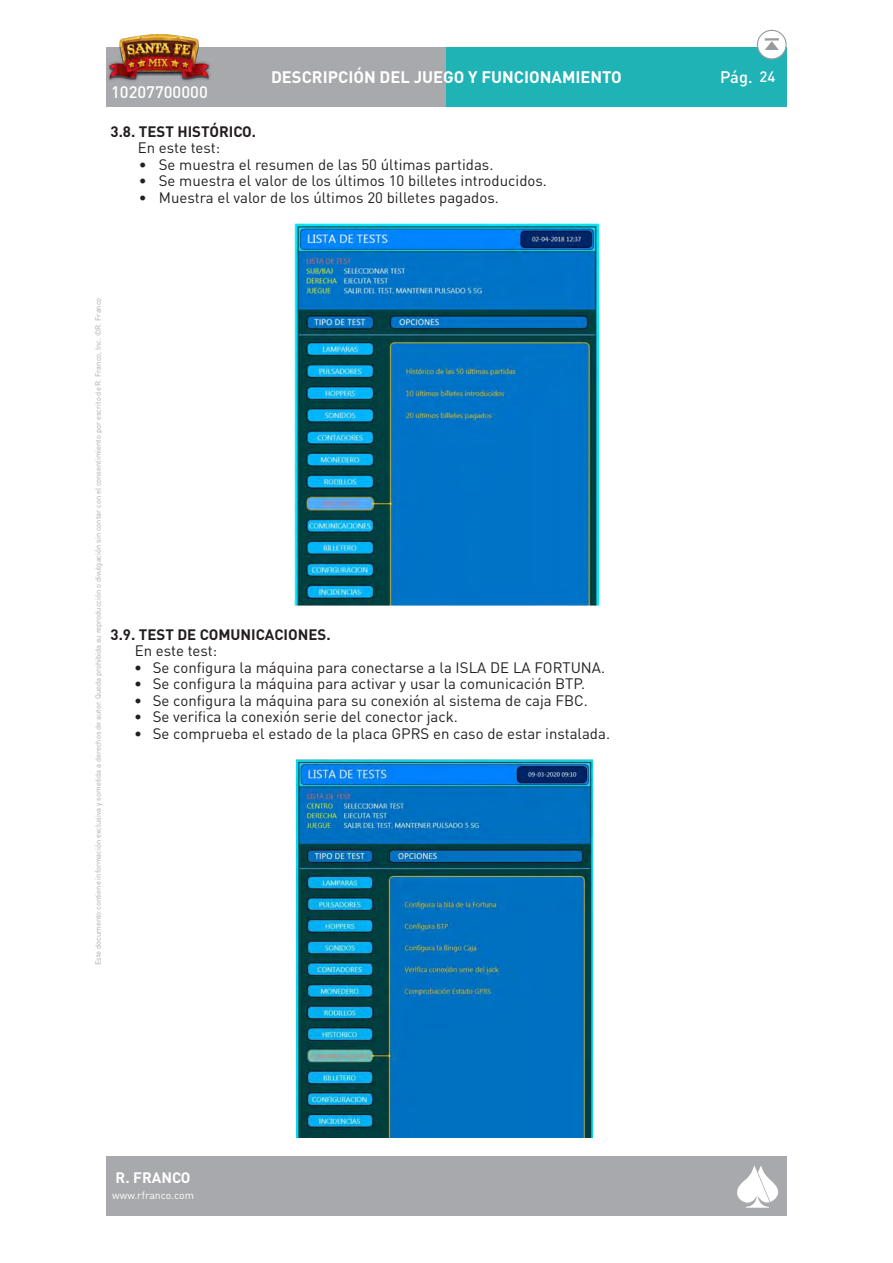
<style>
.page{position:relative;width:893px;height:1263px;background:#fff}
.page>*{position:absolute;margin:0;border:0;box-sizing:border-box;transform-origin:0 0}
.ENCABEZADO_HOJAS_DIN{font:700 16.5px "DIN Pro";color:#fff}
.t1{font:500 16.5px "DIN Pro";color:#fff}
.FLUIDO_DIN_REG{font:15px "DIN Pro";color:#231f20}
.SUBTITULO_1_DIN_BOLD{font:700 15px "DIN Pro";color:#231f20}
.t2{font:700 15px "DIN Pro";color:#fff}
.t3{font:10.5px "DIN Pro";color:#fff}
.t4{font:7.5px "DIN Pro";color:#a8a9ad}
.s1{font-size:15px}
</style>
<div class="page">
<div style="left:106px;top:1157px;width:681px;height:59px;background:#a8a9ad"></div>
<div style="left:106px;top:47px;width:681px;height:59px;background:#a8a9ad"></div>
<div style="left:446px;top:47px;width:341px;height:59px;background:#20b3b6"></div>
<svg style="left:737px;top:1165px;width:41px;height:43px"></svg>
<img style="left:108px;top:34px;width:102px;height:47px">
<div style="left:757px;top:30px;width:29px;height:29px;background:#fff;border-radius:50%"></div>
<div style="left:757px;top:30px;width:30px;height:30px;border:1px solid #9a999e;border-radius:50%"></div>
<svg style="left:765px;top:41px;width:14px;height:9px"></svg>
<hr style="left:765px;top:38px;width:14px;height:3px;background:#9a999e">
<img style="left:295px;top:222px;width:303px;height:383px">
<img style="left:297px;top:760px;width:295px;height:377px">
<p class="t1" style="left:111px;top:81px;width:98px">10207700000</p>
<p class="ENCABEZADO_HOJAS_DIN" style="left:271px;top:66px;width:352px">DESCRIPCIÓN DEL JUEGO Y FUNCIONAMIENTO</p>
<p class="SUBTITULO_1_DIN_BOLD" style="left:111px;top:121px;width:147px">3.8. TEST HISTÓRICO.</p>
<p class="FLUIDO_DIN_REG" style="left:138px;top:138px;width:84px">En este test:</p>
<p class="FLUIDO_DIN_REG" style="left:139px;top:154px;width:356px">• Se muestra el resumen de las 50 últimas partidas.</p>
<p class="FLUIDO_DIN_REG" style="left:139px;top:171px;width:410px">• Se muestra el valor de los últimos 10 billetes introducidos.</p>
<p class="FLUIDO_DIN_REG" style="left:139px;top:187px;width:362px">• Muestra el valor de los últimos 20 billetes pagados.</p>
<p class="t4" style="left:93px;top:965px;width:669px;rotate:-90deg">Este documento contiene información exclusiva y sometida a derechos de autor. Queda prohibida su reproducción o divulgación sin contar con el consentimiento por escrito de R. Franco, Inc. ©R. Franco</p>
<p class="SUBTITULO_1_DIN_BOLD" style="left:111px;top:624px;width:222px">3.9. TEST DE COMUNICACIONES.</p>
<p class="FLUIDO_DIN_REG" style="left:135px;top:640px;width:84px">En este test:</p>
<p class="FLUIDO_DIN_REG" style="left:134px;top:657px;width:472px">• Se configura la máquina para conectarse a la ISLA DE LA FORTUNA.</p>
<p class="FLUIDO_DIN_REG" style="left:134px;top:673px;width:452px">• Se configura la máquina para activar y usar la comunicación BTP.</p>
<p class="FLUIDO_DIN_REG" style="left:134px;top:690px;width:455px">• Se configura la máquina para su conexión al sistema de caja FBC.</p>
<p class="FLUIDO_DIN_REG" style="left:134px;top:706px;width:325px">• Se verifica la conexión serie del conector jack.</p>
<p class="FLUIDO_DIN_REG" style="left:134px;top:723px;width:477px">• Se comprueba el estado de la placa GPRS en caso de estar instalada.</p>
<p class="t2" style="left:116px;top:1167px;width:76px">R. FRANCO</p>
<p class="t3" style="left:112px;top:1188px;width:83px">www.rfranco.com</p>
<p class="t1" style="left:720px;top:66px;width:57px">Pág. <span class="s1">24</span></p>
</div>
